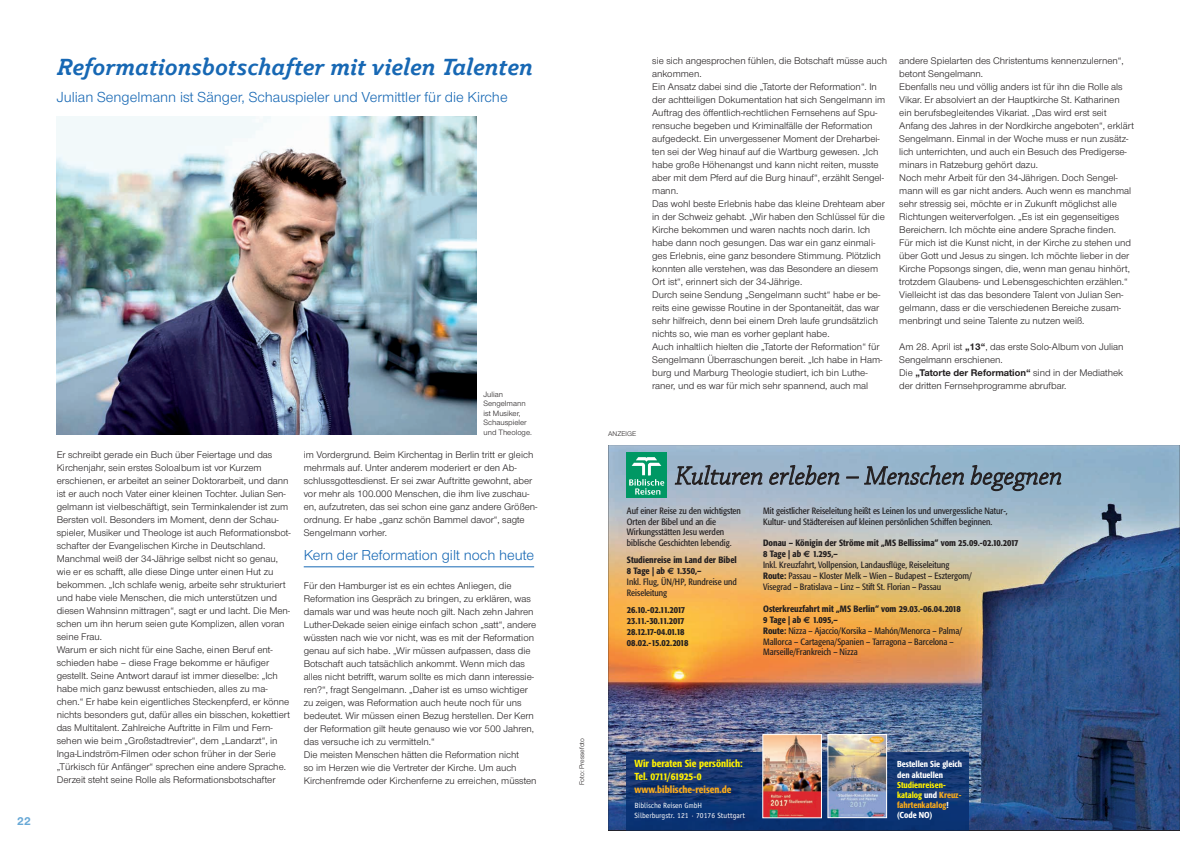
<style>
.page{position:relative;width:1191px;height:842px;background:#fff}
.page>*{position:absolute;margin:0;border:0;box-sizing:border-box;transform-origin:0 0}
.t1{font:italic 300 26.8px "Chaparral Pro";color:#231f20}
.t2{font:italic 700 23px "Plume";color:#1768b4}
.t3{font:15px "Nordelbica";color:#1768b4}
.t4{font:700 12px "Nordelbica";color:#67a8d6}
.t5{font:500 condensed 10.1px/13.1px "Formata";color:#fff101}
.t6{font:500 condensed 10.1px "Formata";color:#faab1a}
.t7{font:10px/13px "Nordelbica";color:#231f20}
.t8{font:condensed 9.1px/10.9px "Formata";color:#231f20}
.t9{font:500 condensed 9.1px/10.9px "Formata";color:#231f20}
.t10{font:500 condensed 9.1px/10.9px "Formata";letter-spacing:-.07em;color:#231f20}
.t11{font:500 condensed 8.6px/10.1px "Formata";color:#fff101}
.t12{font:500 condensed 8.6px/10.1px "Formata";color:#fff}
.t13{font:8px/9.6px "Nordelbica";color:#231f20}
.t14{font:7.6px/10.1px "Officina Sans";color:#fff}
.t15{font:7px "Nordelbica";color:#231f20}
.s1{font-weight:700}
.s2{font-family:"Euro Sans";font-weight:700;font-stretch:normal}
.s3{font-weight:400}
.s4{font-weight:500}
.s5{color:#fff}
.s6{color:#faab1a}
</style>
<div class="page">
<img style="left:608px;top:445px;width:571px;height:386px">
<img style="left:626px;top:452px;width:40px;height:45px">
<svg style="left:674px;top:458px;width:89px;height:32px;background:#899aab"></svg>
<svg style="left:769px;top:465px;width:70px;height:25px;background:#7f90a0"></svg>
<svg style="left:845px;top:465px;width:119px;height:20px;background:#788c9d"></svg>
<svg style="left:970px;top:465px;width:91px;height:26px;background:#758c9d"></svg>
<hr style="left:627px;top:830px;width:341px;height:1px;background:#1e3364">
<img style="left:627px;top:752px;width:341px;height:78px">
<img style="left:764px;top:736px;width:55px;height:80px">
<div style="left:762px;top:734px;width:59px;height:84px;border:1px solid #fff"></div>
<img style="left:768px;top:792px;width:47px;height:15px">
<img style="left:829px;top:736px;width:56px;height:80px">
<div style="left:827px;top:734px;width:60px;height:84px;border:1px solid #fff"></div>
<img style="left:837px;top:792px;width:43px;height:16px">
<hr style="left:608px;top:831px;width:571px;height:1px;background:#231f20">
<img style="left:57px;top:116px;width:420px;height:319px">
<hr style="left:304px;top:566px;width:230px;height:1px;background:#1768b4">
<h2 class="t2" style="left:57px;top:52px;width:477px">Reformationsbotschafter mit vielen Talenten</h2>
<h3 class="t3" style="left:57px;top:89px;width:452px">Julian Sengelmann ist Sänger, Schauspieler und Vermittler für die Kirche</h3>
<p class="t4" style="left:17px;top:813px;width:15px">22</p>
<p class="t13" style="left:483px;top:389px;width:50px">Julian<br>Sengelmann ist Musiker,<br>Schauspieler und Theologe.</p>
<p class="t7" style="left:57px;top:448px;width:235px">Er schreibt gerade ein Buch über Feiertage und das Kirchenjahr, sein erstes Soloalbum ist vor Kurzem erschienen, er arbeitet an seiner Doktorarbeit, und dann ist er auch noch Vater einer kleinen Tochter. Julian Sen&shy;gelmann ist vielbeschäftigt, sein Terminkalender ist zum Bersten voll. Besonders im Moment, denn der Schau&shy;spieler, Musiker und Theologe ist auch Reformationsbot&shy;schafter der Evangelischen Kirche in Deutschland.<br>Manchmal weiß der 34-Jährige selbst nicht so genau, wie er es schafft, alle diese Dinge unter einen Hut zu bekommen. „Ich schlafe wenig, arbeite sehr strukturiert und habe viele Menschen, die mich unterstützen und diesen Wahnsinn mittragen“, sagt er und lacht. Die Men&shy;schen um ihn herum seien gute Komplizen, allen voran seine Frau.<br>Warum er sich nicht für eine Sache, einen Beruf ent&shy;schieden habe – diese Frage bekomme er häufiger gestellt. Seine Antwort darauf ist immer dieselbe: „Ich habe mich ganz bewusst entschieden, alles zu ma&shy;chen.“ Er habe kein eigentliches Steckenpferd, er könne nichts besonders gut, dafür alles ein bisschen, kokettiert das Multitalent. Zahlreiche Auftritte in Film und Fern&shy;sehen wie beim „Großstadtrevier“, dem „Landarzt“, in Inga-Lindström-Filmen oder schon früher in der Serie „Türkisch für Anfänger“ sprechen eine andere Sprache.<br>Derzeit steht seine Rolle als Reformationsbotschafter</p>
<p class="t7" style="left:304px;top:448px;width:235px">im Vordergrund. Beim Kirchentag in Berlin tritt er gleich mehrmals auf. Unter anderem moderiert er den Ab&shy;schlussgottesdienst. Er sei zwar Auftritte gewohnt, aber vor mehr als 100.000 Menschen, die ihm live zuschau&shy;en, aufzutreten, das sei schon eine ganz andere Größen&shy;ordnung. Er habe „ganz schön Bammel davor“, sagte Sengelmann vorher.</p>
<h3 class="t3" style="left:304px;top:546px;width:232px">Kern der Reformation gilt noch heute</h3>
<p class="t7" style="left:304px;top:579px;width:234px">Für den Hamburger ist es ein echtes Anliegen, die Reformation ins Gespräch zu bringen, zu erklären, was damals war und was heute noch gilt. Nach zehn Jahren Luther-Dekade seien einige einfach schon „satt“, andere wüssten nach wie vor nicht, was es mit der Reformation genau auf sich habe. „Wir müssen aufpassen, dass die Botschaft auch tatsächlich ankommt. Wenn mich das alles nicht betrifft, warum sollte es mich dann interessie&shy;ren?“, fragt Sengelmann. „Daher ist es umso wichtiger zu zeigen, was Reformation auch heute noch für uns bedeutet. Wir müssen einen Bezug herstellen. Der Kern der Reformation gilt heute genauso wie vor 500 Jahren, das versuche ich zu vermitteln.“<br>Die meisten Menschen hätten die Reformation nicht<br>so im Herzen wie die Vertreter der Kirche. Um auch Kirchenfremde oder Kirchenferne zu erreichen, müssten</p>
<p class="t15" style="left:608px;top:429px;width:29px">ANZEIGE</p>
<p class="t7" style="left:652px;top:54px;width:236px">sie sich angesprochen fühlen, die Botschaft müsse auch ankommen.<br>Ein Ansatz dabei sind die „Tatorte der Reformation“. In der achtteiligen Dokumentation hat sich Sengelmann im Auftrag des öffentlich-rechtlichen Fernsehens auf Spu&shy;rensuche begeben und Kriminalfälle der Reformation aufgedeckt. Ein unvergessener Moment der Dreharbei&shy;ten sei der Weg hinauf auf die Wartburg gewesen. „Ich habe große Höhenangst und kann nicht reiten, musste aber mit dem Pferd auf die Burg hinauf“, erzählt Sengel&shy;mann.<br>Das wohl beste Erlebnis habe das kleine Drehteam aber in der Schweiz gehabt. „Wir haben den Schlüssel für die Kirche bekommen und waren nachts noch darin. Ich habe dann noch gesungen. Das war ein ganz einmali&shy;ges Erlebnis, eine ganz besondere Stimmung. Plötzlich konnten alle verstehen, was das Besondere an diesem Ort ist“, erinnert sich der 34-Jährige.<br>Durch seine Sendung „Sengelmann sucht“ habe er be&shy;reits eine gewisse Routine in der Spontaneität, das war sehr hilfreich, denn bei einem Dreh laufe grundsätzlich nichts so, wie man es vorher geplant habe.<br>Auch inhaltlich hielten die „Tatorte der Reformation“ für Sengelmann Überraschungen bereit. „Ich habe in Ham&shy;burg und Marburg Theologie studiert, ich bin Luthe&shy;raner, und es war für mich sehr spannend, auch mal</p>
<p class="t7" style="left:899px;top:54px;width:236px">andere Spielarten des Christentums kennenzulernen“, betont Sengelmann.<br>Ebenfalls neu und völlig anders ist für ihn die Rolle als Vikar. Er absolviert an der Hauptkirche St. Katharinen ein berufsbegleitendes Vikariat. „Das wird erst seit Anfang des Jahres in der Nordkirche angeboten“, erklärt Sengelmann. Einmal in der Woche muss er nun zusätz&shy;lich unterrichten, und auch ein Besuch des Predigerse&shy;minars in Ratzeburg gehört dazu.<br>Noch mehr Arbeit für den 34-Jährigen. Doch Sengel&shy;mann will es gar nicht anders. Auch wenn es manchmal sehr stressig sei, möchte er in Zukunft möglichst alle Richtungen weiterverfolgen. „Es ist ein gegenseitiges Bereichern. Ich möchte eine andere Sprache finden.<br>Für mich ist die Kunst nicht, in der Kirche zu stehen und über Gott und Jesus zu singen. Ich möchte lieber in der Kirche Popsongs singen, die, wenn man genau hinhört, trotzdem Glaubens- und Lebensgeschichten erzählen.“ Vielleicht ist das das besondere Talent von Julian Sen&shy;gelmann, dass er die verschiedenen Bereiche zusam&shy;menbringt und seine Talente zu nutzen weiß.</p>
<p class="t7" style="left:899px;top:340px;width:226px">Am 28. April ist <span class="s1">„13“</span>, das erste Solo-Album von Julian Sengelmann erschienen.<br>Die <span class="s1">„Tatorte der Reformation“</span> sind in der Mediathek der dritten Fernsehprogramme abrufbar.</p>
<h1 class="t1" style="left:675px;top:461px;width:389px">Kulturen erleben – Menschen begegnen</h1>
<p class="t8" style="left:627px;top:505px;width:115px">Auf einer Reise zu den wichtigsten<br>Orten der Bibel und an die<br>Wirkungsstätten Jesu werden biblische Geschichten lebendig.</p>
<p class="t9" style="left:627px;top:555px;width:111px">Studienreise im Land der Bibel<br>8 Tage | ab <span class="s2">€</span> 1.350,–<br><span class="s3">Inkl. Flug, ÜN/HP, Rundreise und<br>Reiseleitung</span></p>
<p class="t10" style="left:627px;top:604px;width:63px">26.10.-02.11.2017<br>23.11.-30.11.2017<br>28.12.17-04.01.18<br>08.02.-15.02.2018</p>
<p class="t8" style="left:763px;top:505px;width:246px">Mit geistlicher Reiseleitung heißt es Leinen los und unvergessliche Natur-,<br>Kultur- und Städtereisen auf kleinen persönlichen Schiffen beginnen.</p>
<p class="t8" style="left:763px;top:538px;width:257px"><span class="s4">Donau – Königin der Ströme mit „MS Bellissima“ vom 25.09.-02.10.2017<br>8 Tage | ab</span> <span class="s2">€</span> <span class="s4">1.295,–<br></span>Inkl. Kreuzfahrt, Vollpension, Landausflüge, Reiseleitung<br><span class="s4">Route:</span> Passau – Kloster Melk – Wien – Budapest – Esztergom/<br>Visegrad – Bratislava – Linz – Stift St. Florian – Passau</p>
<p class="t8" style="left:763px;top:603px;width:201px"><span class="s4">Osterkreuzfahrt mit „MS Berlin“ vom 29.03.-06.04.2018<br>9 Tage | ab</span> <span class="s2">€</span> <span class="s4">1.095,–<br>Route:</span> Nizza – Ajaccio/Korsika – Mahón/Menorca – Palma/ Mallorca – Cartagena/Spanien – Tarragona – Barcelona – Mar seille/Frankreich – Nizza</p>
<p class="t15" style="left:578px;top:785px;width:48px;rotate:-90deg">Foto: Pressefoto</p>
<p class="t5" style="left:634px;top:757px;width:110px">Wir beraten Sie persönlich:<br>Tel. 0711/61925-0</p>
<p class="t6" style="left:634px;top:784px;width:99px">www.biblische-reisen.de</p>
<p class="t14" style="left:634px;top:800px;width:112px">Biblische Reisen GmbH<br>Silberburgstr. 121 · 70176 Stuttgart</p>
<p class="t12" style="left:897px;top:759px;width:66px">Bestellen Sie gleich den aktuellen</p>
<p class="t11" style="left:897px;top:779px;width:66px">Studienreisen&shy;katalog <span class="s5">und</span> <span class="s6">Kreuz&shy;fahrtenkatalog</span><span class="s5">! (Code NO)</span></p>
</div>
